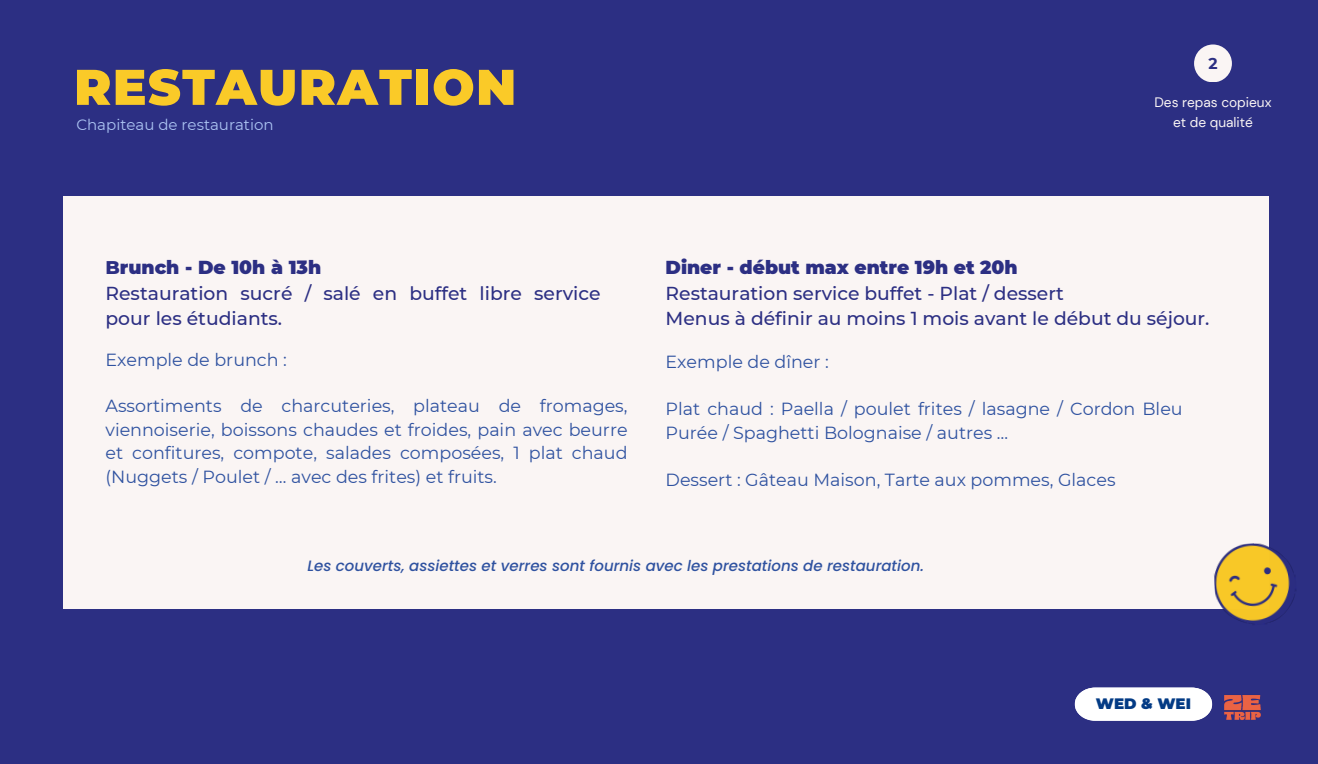
<style>
.page{position:relative;width:1318px;height:764px;background:#fff}
.page>*{position:absolute;margin:0;border:0;box-sizing:border-box;transform-origin:0 0}
.t1{font:900 50px "Montserrat";letter-spacing:.03em;color:#faca28}
.t2{font:500 18.75px/25.2px "Montserrat";color:#2c2f83}
.t3{font:17.5px/23.5px "Montserrat";color:#2f52a0;text-align:justify}
.t4{font:700 15.5px "Montserrat";color:#2c2f83}
.t5{font:900 15.12px "Montserrat";color:#033b85}
.t6{font:italic 500 15px "Poppins";color:#2f52a0}
.t7{font:15px "Montserrat";color:#abc3f2}
.t8{font:13.62px/20.2px "DM Sans";color:#faf5f4;text-align:center}
.s1{font-weight:800}
.s2{font-weight:900}
</style>
<div class="page">
<div style="left:0;top:0;width:1317px;height:763px;background:#2c2f83"></div>
<div style="left:63px;top:196px;width:1204px;height:412px;background:#faf5f4"></div>
<img style="left:1211px;top:540px;width:85px;height:85px">
<div style="left:1193px;top:44px;width:38px;height:38px;background:#faf5f4;border-radius:50%"></div>
<img style="left:1224px;top:695px;width:37px;height:26px">
<svg style="left:1074px;top:687px;width:137px;height:33px;background:#f0f0f6"></svg>
<p class="t1" style="left:74px;top:56px;width:443px">RESTAURATION</p>
<p class="t7" style="left:76px;top:116px;width:199px">Chapiteau de restauration</p>
<p class="t4" style="left:1208px;top:54px;width:11px">2</p>
<h4 class="t8" style="left:1154px;top:92px;width:119px">Des repas copieux et de qualité</h4>
<h2 class="t2" style="left:105px;top:255px;width:496px"><span class="s1">B</span><span class="s2">runch - De 10h à 13h<br></span>Restauration sucré / salé en buffet libre service pour les étudiants.</h2>
<h3 class="t3" style="left:105px;top:347px;width:183px">Exemple de brunch :</h3>
<h3 class="t3" style="left:105px;top:394px;width:523px">Assortiments de charcuteries, plateau de fromages, viennoiserie, boissons chaudes et froides, pain avec beurre et confitures, compote, salades composées, 1 plat chaud (Nuggets / Poulet / … avec des frites) et fruits.</h3>
<h2 class="t2" style="left:665px;top:255px;width:545px"><span class="s2">Diner - début max entre 19h et 20h<br></span>Restauration service buffet - Plat / dessert<br>Menus à définir au moins 1 mois avant le début du séjour.</h2>
<h3 class="t3" style="left:665px;top:350px;width:165px">Exemple de dîner :</h3>
<h3 class="t3" style="left:665px;top:397px;width:518px">Plat chaud : Paella / poulet frites / lasagne / Cordon Bleu<br>Purée / Spaghetti Bolognaise / autres …</h3>
<h3 class="t3" style="left:665px;top:467px;width:451px">Dessert : Gâteau Maison, Tarte aux pommes, Glaces</h3>
<h5 class="t6" style="left:307px;top:554px;width:618px">Les couverts, assiettes et verres sont fournis avec les prestations de restauration.</h5>
<p class="t5" style="left:1095px;top:694px;width:97px">WED &amp; WEI</p>
</div>
